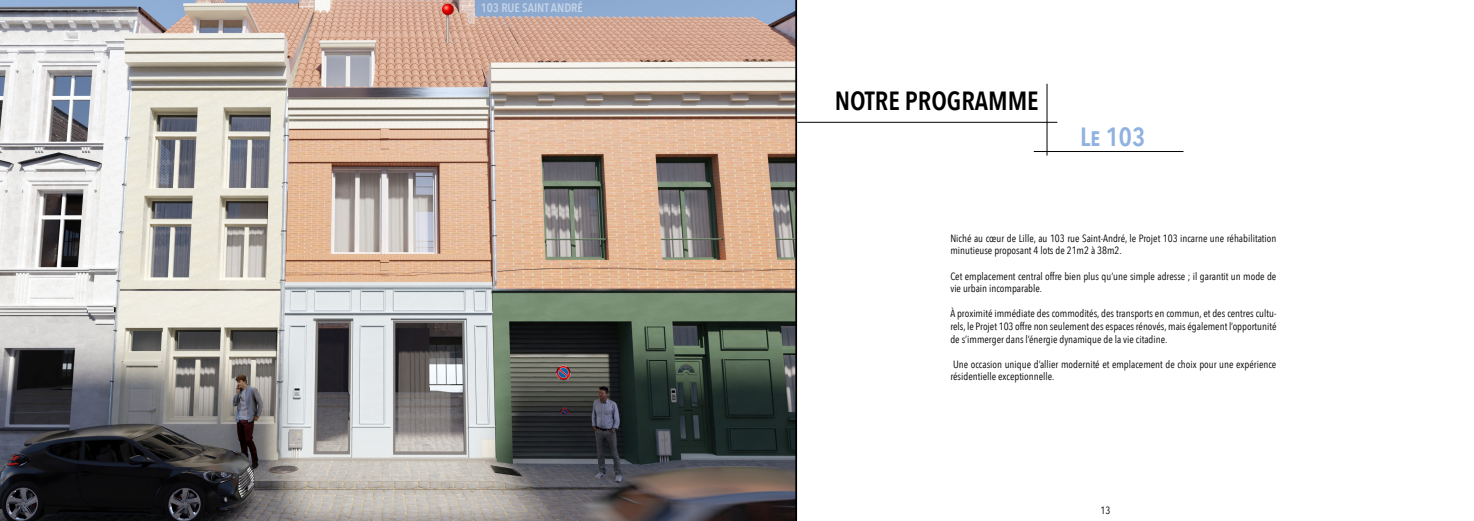
<style>
.page{position:relative;width:1474px;height:521px;background:#fff}
.page>*{position:absolute;margin:0;border:0;box-sizing:border-box;transform-origin:0 0}
.t1{font:600 26.25px "Avenir Next Condensed";color:#000}
.t2{font:600 26.25px "Avenir Next Condensed";color:#90b2e0}
.t3{font:600 12.25px "Avenir Next Condensed";color:#fff}
.t4{font:10.5px/12.6px "Avenir Next Condensed";color:#000}
</style>
<div class="page">
<img style="left:0;top:0;width:795px;height:521px">
<hr style="left:795px;top:0;width:2px;height:521px;background:#000">
<hr style="left:797px;top:122px;width:260px;height:1px;background:#000">
<hr style="left:1033px;top:151px;width:150px;height:1px;background:#000">
<img style="left:435px;top:3px;width:19px;height:39px">
<hr style="left:1046px;top:84px;width:1px;height:72px;background:#000">
<p class="t3" style="left:480px;top:-3px;width:104px">103 RUE SAINT ANDRÉ</p>
<h1 class="t1" style="left:834px;top:78px;width:205px">NOTRE PROGRAMME</h1>
<h1 class="t2" style="left:1080px;top:114px;width:66px">Le 103</h1>
<p class="t4" style="left:950px;top:231px;width:327px">Niché au cœur de Lille, au 103 rue Saint-André, le Projet 103 incarne une réhabilitation minutieuse proposant 4 lots de 21m2 à 38m2.</p>
<p class="t4" style="left:950px;top:269px;width:327px">Cet emplacement central offre bien plus qu’une simple adresse ; il garantit un mode de vie urbain incomparable.</p>
<p class="t4" style="left:950px;top:307px;width:327px;text-align:justify">À proximité immédiate des commodités, des transports en commun, et des centres cultu&shy;rels, le Projet 103 offre non seulement des espaces rénovés, mais également l’opportunité de s’immerger dans l’énergie dynamique de la vie citadine.</p>
<p class="t4" style="left:950px;top:357px;width:327px">Une occasion unique d’allier modernité et emplacement de choix pour une expérience résidentielle exceptionnelle.</p>
<p class="t4" style="left:1100px;top:503px;width:11px">13</p>
</div>
